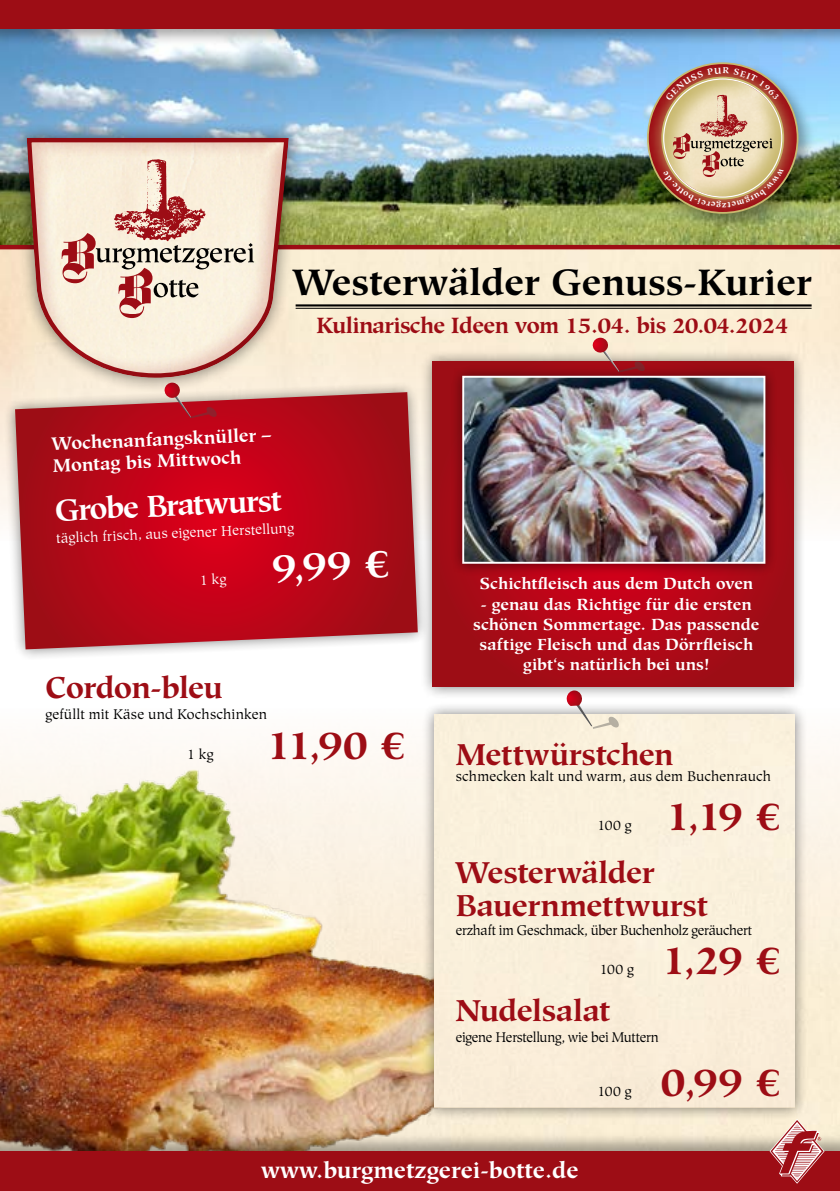
<style>
.page{position:relative;width:840px;height:1191px;background:#fff}
.page>*{position:absolute;margin:0;border:0;box-sizing:border-box;transform-origin:0 0}
.t1{font:700 40px "Hiroshige Std";color:#9d0d15}
.t2{font:700 40px "Hiroshige Std";color:#fff}
.t3{font:700 36.6px "Hiroshige Std";color:#000}
.t4{font:700 30px/32.8px "Hiroshige Std";letter-spacing:-.015em;color:#9d0d15}
.t5{font:700 30px "Hiroshige Std";color:#fff}
.t6{font:700 22.6px "Hiroshige Std";color:#fff}
.t7{font:700 22px "Hiroshige Std";letter-spacing:-.03em;color:#9d0d15}
.t8{font:700 18px/21.4px "Hiroshige Std";color:#fff}
.t9{font:700 16px/20px "Hiroshige Std";letter-spacing:.005em;color:#fff;text-align:center}
.t10{font:14px "Hiroshige Std";letter-spacing:-.025em;color:#000;scale:.96 1}
.t11{font:14px "Hiroshige Std";letter-spacing:-.005em;color:#000}
.t12{font:14px "Hiroshige Std";color:#fff}
.t13{font:14px "Hiroshige Std";letter-spacing:.015em;color:#000}
</style>
<div class="page">
<img style="left:0;top:249px;width:839px;height:270px">
<img style="left:0;top:45px;width:839px;height:204px">
<img style="left:0;top:769px;width:551px;height:362px">
<hr style="left:295px;top:304px;width:516px;height:2px;background:#000">
<hr style="left:295px;top:308px;width:516px;height:1px;background:#000">
<svg style="left:1px;top:378px;width:418px;height:279px"></svg>
<svg style="left:15px;top:392px;width:402px;height:257px;background:#ba1726"></svg>
<svg style="left:164px;top:393px;width:53px;height:25px"></svg>
<div style="left:421px;top:701px;width:386px;height:419px;background:#000;opacity:.5"></div>
<div style="left:434px;top:714px;width:360px;height:393px;background:#faefdb"></div>
<svg style="left:566px;top:699px;width:52px;height:30px"></svg>
<div style="left:0;top:0;width:839px;height:45px;background:#000;opacity:.35"></div>
<div style="left:0;top:0;width:839px;height:28px;background:#9d0d15"></div>
<div style="left:12px;top:122px;width:292px;height:271px;background:#000;opacity:.5"></div>
<div style="left:25px;top:135px;width:264px;height:244px;background:#9d0d15;opacity:.2"></div>
<svg style="left:62px;top:159px;width:192px;height:159px;background:#e3cabb"></svg>
<div style="left:642px;top:58px;width:174px;height:174px;background:#000;opacity:.35"></div>
<svg style="left:646px;top:62px;width:151px;height:152px;background:#8a7d71"></svg>
<svg style="left:660px;top:77px;width:124px;height:124px"></svg>
<div style="left:0;top:1131px;width:839px;height:60px;background:#000;opacity:.35"></div>
<div style="left:0;top:1151px;width:839px;height:40px;background:#9d0d15"></div>
<svg style="left:768px;top:1117px;width:57px;height:67px"></svg>
<div style="left:419px;top:348px;width:387px;height:351px;background:#000;opacity:.5"></div>
<svg style="left:432px;top:361px;width:360px;height:325px;background:#a90916"></svg>
<svg style="left:591px;top:338px;width:53px;height:26px"></svg>
<div style="left:450px;top:364px;width:326px;height:211px;background:#000;opacity:.5"></div>
<img style="left:465px;top:379px;width:297px;height:182px">
<div style="left:462px;top:376px;width:303px;height:188px;border:2px solid #fff"></div>
<svg style="left:202px;top:573px;width:24px;height:14px"></svg>
<svg style="left:662px;top:67px;width:121px;height:141px;background:#c59d80"></svg>
<h2 class="t3" style="left:293px;top:260px;width:519px">Westerwälder Genuss-Kurier</h2>
<h3 class="t7" style="left:316px;top:312px;width:474px">Kulinarische Ideen vom 15.04. bis 20.04.2024</h3>
<p class="t8" style="left:51px;top:434px;width:220px;rotate:-3deg">Wochenanfangsknüller –<br>Montag bis Mittwoch</p>
<h3 class="t5" style="left:54px;top:491px;width:228px;rotate:-2deg">Grobe Bratwurst</h3>
<p class="t12" style="left:56px;top:529px;width:239px;rotate:-2deg">täglich frisch, aus eigener Herstellung</p>
<h1 class="t2" style="left:270px;top:544px;width:120px;rotate:-3deg">9,99 €</h1>
<p class="t9" style="left:479px;top:574px;width:275px">Schichtfleisch aus dem Dutch oven</p>
<p class="t9" style="left:473px;top:594px;width:287px">- genau das Richtige für die ersten schönen Sommertage. Das passende saftige Fleisch und das Dörrfleisch gibt‘s natürlich bei uns!</p>
<h3 class="t4" style="left:45px;top:671px;width:179px">Cordon-bleu</h3>
<p class="t13" style="left:45px;top:706px;width:223px">gefüllt mit Käse und Kochschinken</p>
<p class="t11" style="left:187px;top:746px;width:28px">1 kg</p>
<h3 class="t4" style="left:266px;top:738px;width:409px"><sup>11,90</sup> <sup>€</sup> Mettwürstchen</h3>
<p class="t11" style="left:455px;top:768px;width:316px">schmecken kalt und warm, aus dem Buchenrauch</p>
<p class="t11" style="left:597px;top:817px;width:36px">100 g</p>
<h1 class="t1" style="left:665px;top:792px;width:117px">1,19 €</h1>
<h3 class="t4" style="left:455px;top:856px;width:253px">Westerwälder<br>Bauernmettwurst</h3>
<p class="t10" style="left:455px;top:921px;width:310px">erzhaft im Geschmack, über Buchenholz geräuchert</p>
<p class="t11" style="left:599px;top:960px;width:36px">100 g</p>
<h1 class="t1" style="left:661px;top:935px;width:121px">1,29 €</h1>
<h3 class="t4" style="left:455px;top:994px;width:156px">Nudelsalat</h3>
<p class="t10" style="left:455px;top:1029px;width:213px">eigene Herstellung, wie bei Muttern</p>
<p class="t11" style="left:597px;top:1083px;width:36px">100 g</p>
<h3 class="t6" style="left:261px;top:1156px;width:319px">www.burgmetzgerei-botte.de</h3>
<h1 class="t1" style="left:660px;top:1058px;width:122px">0,99 €</h1>
</div>
